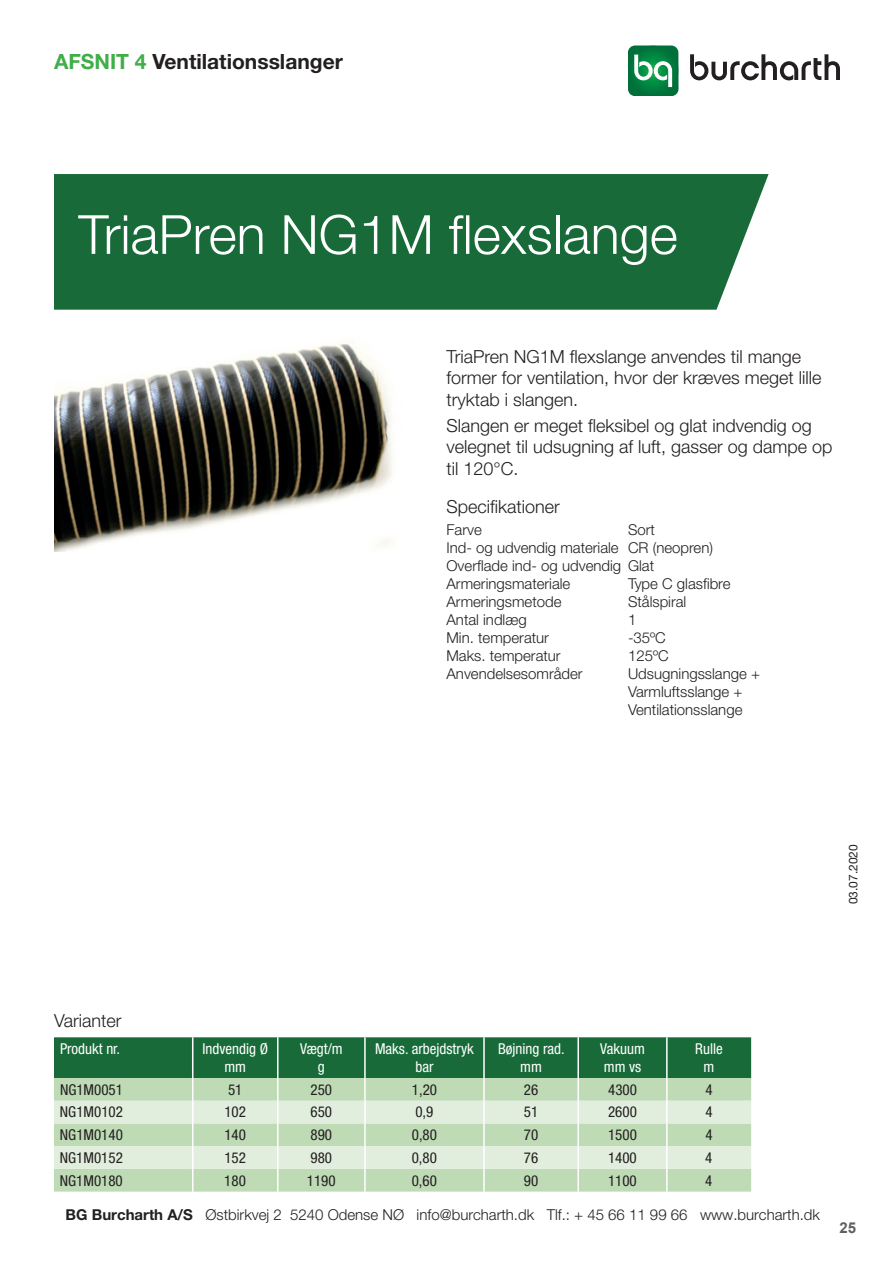
<style>
.page{position:relative;width:893px;height:1263px;background:#fff}
.page>*{position:absolute;margin:0;border:0;box-sizing:border-box;transform-origin:0 0}
.t1{font:300 54px "Helvetica Neue LT Std";color:#fff}
.t2{font:700 21px "Helvetica Neue LT Std";color:#231f20}
.t3{font:300 18px/21.6px "Helvetica Neue LT Std";color:#231f20}
.t4{font:300 15px/18px "Helvetica Neue LT Std";color:#231f20}
.t5{font:condensed 15px "Helvetica Neue LT Std";color:#231f20}
.t6{font:condensed 15px/18px "Helvetica Neue LT Std";color:#fff;text-align:center}
.t7{font:700 15px "Arial";color:#5f5f62}
.t8{font:12px "Helvetica Neue LT Std";color:#231f20}
.s1{color:#40ae49}
.s2{font-weight:700}
</style>
<div class="page">
<svg style="left:628px;top:45px;width:50px;height:51px;background:#329563"></svg>
<svg style="left:690px;top:54px;width:150px;height:26px"></svg>
<div style="left:54px;top:174px;width:715px;height:136px;background:#186b39"></div>
<svg style="left:54px;top:1037px;width:697px;height:154px;background:#9ec3a2"></svg>
<hr style="left:277px;top:1169px;width:2px;height:22px;background:#fff">
<hr style="left:364px;top:1169px;width:2px;height:22px;background:#fff">
<hr style="left:483px;top:1169px;width:2px;height:22px;background:#fff">
<hr style="left:577px;top:1169px;width:2px;height:22px;background:#fff">
<hr style="left:666px;top:1169px;width:2px;height:22px;background:#fff">
<img style="left:54px;top:343px;width:338px;height:208px">
<h2 class="t2" style="left:54px;top:49px;width:290px"><span class="s1">AFSNIT 4</span> Ventilationsslanger</h2>
<h1 class="t1" style="left:78px;top:202px;width:601px">TriaPren NG1M flexslange</h1>
<p class="t3" style="left:446px;top:345px;width:377px">TriaPren NG1M flexslange anvendes til mange former for ventilation, hvor der kræves meget lille tryktab i slangen.</p>
<p class="t3" style="left:446px;top:414px;width:388px">Slangen er meget fleksibel og glat indvendig og velegnet til udsugning af luft, gasser og dampe op til 120°C.</p>
<p class="t3" style="left:446px;top:495px;width:115px">Specifikationer</p>
<p class="t4" style="left:446px;top:520px;width:37px">Farve</p>
<p class="t4" style="left:446px;top:520px;width:268px;text-indent:182px">Sort<br>Ind- og udvendig materiale CR (neopren)<br>Overflade ind- og udvendig Glat<br>Armeringsmateriale</p>
<p class="t4" style="left:628px;top:574px;width:104px">Type C glasfibre</p>
<p class="t4" style="left:446px;top:592px;width:117px">Armeringsmetode</p>
<p class="t4" style="left:628px;top:592px;width:60px">Stålspiral</p>
<p class="t4" style="left:446px;top:610px;width:82px">Antal indlæg</p>
<p class="t4" style="left:628px;top:610px;width:10px">1</p>
<p class="t4" style="left:446px;top:628px;width:104px">Min. temperatur</p>
<p class="t4" style="left:628px;top:628px;width:39px">-35ºC</p>
<p class="t4" style="left:446px;top:646px;width:116px">Maks. temperatur</p>
<p class="t4" style="left:628px;top:646px;width:42px">125ºC</p>
<p class="t4" style="left:446px;top:664px;width:138px">Anvendelsesområder</p>
<p class="t4" style="left:628px;top:664px;width:134px">Udsugningsslange +<br>Varmluftsslange +<br>Ventilationsslange</p>
<p class="t8" style="left:846px;top:904px;width:62px;rotate:-90deg">03.07.2020</p>
<p class="t3" style="left:54px;top:1009px;width:69px">Varianter</p>
<p class="t6" style="left:60px;top:1040px;width:62px">Produkt nr.</p>
<p class="t6" style="left:202px;top:1040px;width:67px">Indvendig Ø mm</p>
<p class="t6" style="left:300px;top:1040px;width:44px">Vægt/m g</p>
<p class="t6" style="left:375px;top:1040px;width:100px">Maks. arbejdstryk bar</p>
<p class="t6" style="left:498px;top:1040px;width:68px">Bøjning rad. mm</p>
<p class="t6" style="left:600px;top:1040px;width:46px;text-align:left">Vakuum mm vs</p>
<p class="t6" style="left:695px;top:1040px;width:29px">Rulle m</p>
<p class="t5" style="left:60px;top:1081px;width:64px">NG1M0051</p>
<p class="t5" style="left:228px;top:1081px;width:16px">51</p>
<p class="t5" style="left:311px;top:1081px;width:23px">250</p>
<p class="t5" style="left:412px;top:1081px;width:27px">1,20</p>
<p class="t5" style="left:524px;top:1081px;width:16px">26</p>
<p class="t5" style="left:608px;top:1081px;width:30px">4300</p>
<p class="t5" style="left:705px;top:1081px;width:9px">4</p>
<p class="t5" style="left:60px;top:1103px;width:64px">NG1M0102</p>
<p class="t5" style="left:224px;top:1103px;width:23px">102</p>
<p class="t5" style="left:310px;top:1103px;width:23px">650</p>
<p class="t5" style="left:415px;top:1103px;width:19px">0,9</p>
<p class="t5" style="left:524px;top:1103px;width:16px">51</p>
<p class="t5" style="left:608px;top:1103px;width:30px">2600</p>
<p class="t5" style="left:705px;top:1103px;width:9px">4</p>
<p class="t5" style="left:60px;top:1126px;width:64px">NG1M0140</p>
<p class="t5" style="left:224px;top:1126px;width:23px">140</p>
<p class="t5" style="left:310px;top:1126px;width:23px">890</p>
<p class="t5" style="left:412px;top:1126px;width:27px">0,80</p>
<p class="t5" style="left:524px;top:1126px;width:16px">70</p>
<p class="t5" style="left:608px;top:1126px;width:30px">1500</p>
<p class="t5" style="left:705px;top:1126px;width:9px">4</p>
<p class="t5" style="left:60px;top:1149px;width:64px">NG1M0152</p>
<p class="t5" style="left:224px;top:1149px;width:23px">152</p>
<p class="t5" style="left:310px;top:1149px;width:23px">980</p>
<p class="t5" style="left:412px;top:1149px;width:27px">0,80</p>
<p class="t5" style="left:524px;top:1149px;width:16px">76</p>
<p class="t5" style="left:608px;top:1149px;width:30px">1400</p>
<p class="t5" style="left:705px;top:1149px;width:9px">4</p>
<p class="t5" style="left:60px;top:1171px;width:64px">NG1M0180</p>
<p class="t5" style="left:224px;top:1171px;width:23px">180</p>
<p class="t5" style="left:307px;top:1171px;width:30px">1190</p>
<p class="t5" style="left:412px;top:1171px;width:27px">0,60</p>
<p class="t5" style="left:524px;top:1171px;width:16px">90</p>
<p class="t5" style="left:608px;top:1171px;width:30px">1100</p>
<p class="t5" style="left:705px;top:1171px;width:9px">4</p>
<p class="t4" style="left:66px;top:1205px;width:756px"><span class="s2">BG Burcharth A/S</span> Østbirkvej 2 5240 Odense NØ info@burcharth.dk Tlf.: + 45 66 11 99 66 www.burcharth.dk</p>
<p class="t7" style="left:839px;top:1217px;width:18px">25</p>
</div>
